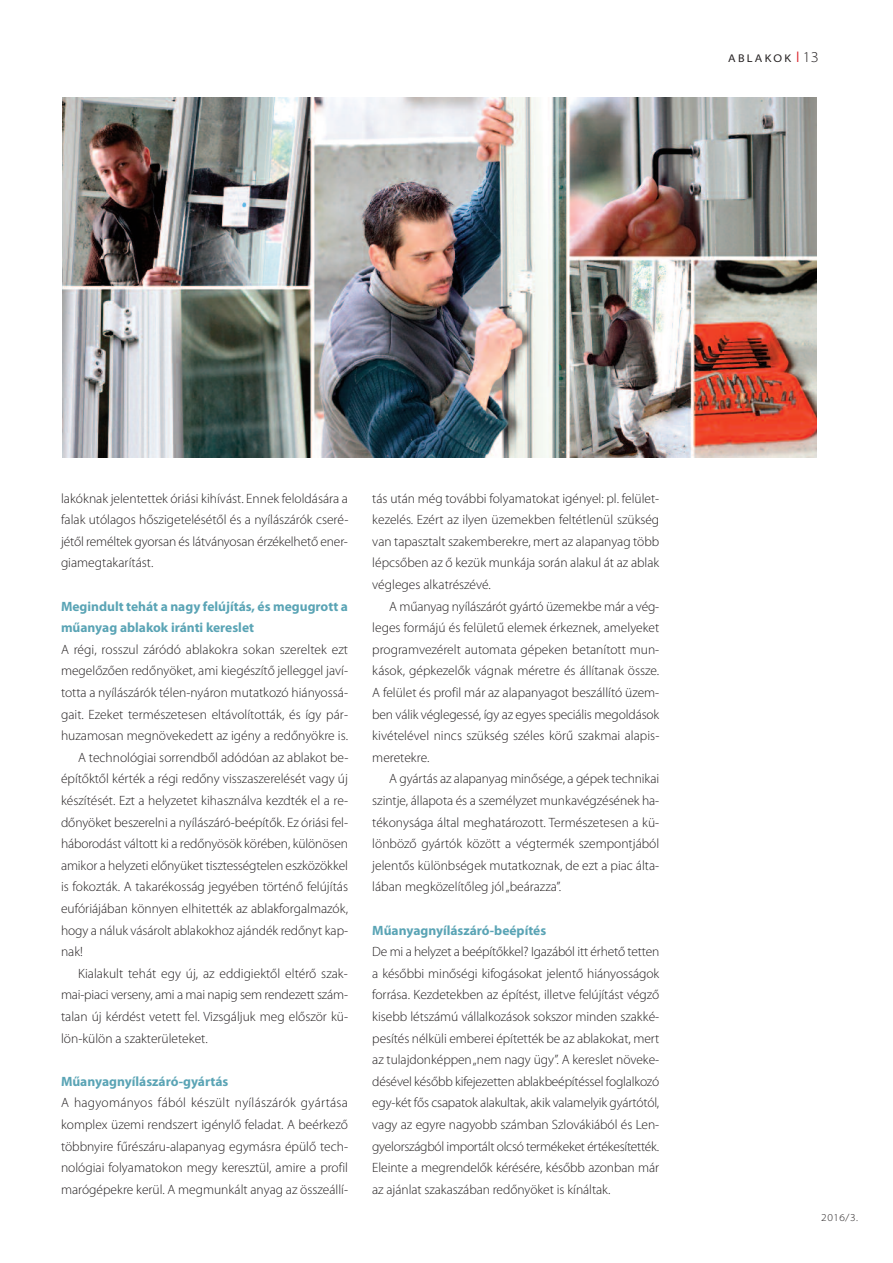
<style>
.page{position:relative;width:893px;height:1263px;background:#fff}
.page>*{position:absolute;margin:0;border:0;box-sizing:border-box;transform-origin:0 0}
.t1{font:300 13.5px/21.6px "Myriad Pro";color:#231f20;text-align:justify}
.t2{font:700 13.5px/21.6px "Myriad Pro";color:#5aa4b5}
.t3{font:semi-expanded 11.25px "Myriad Pro";letter-spacing:.2em;color:#231f20}
.t4{font:300 semi-expanded 10.5px "Myriad Pro";color:#231f20}
.s1{font-weight:300;font-size:15px}
</style>
<div class="page">
<img style="left:62px;top:98px;width:754px;height:359px">
<p class="t3" style="left:728px;top:54px;width:92px">ABLAKOK <span class="s1">13</span></p>
<p class="t1" style="left:61px;top:488px;width:289px">lakóknak jelentettek óriási kihívást. Ennek feloldására a falak utólagos hőszigetelésétől és a nyílászárók cseré&shy;jétől reméltek gyorsan és látványosan érzékelhető ener&shy;giamegtakarítást.</p>
<p class="t2" style="left:61px;top:596px;width:288px">megindult tehát a nagy felújítás, és megugrott a műanyag ablakok iránti kereslet</p>
<p class="t1" style="left:61px;top:639px;width:288px">A régi, rosszul záródó ablakokra sokan szereltek ezt</p>
<p class="t1" style="left:61px;top:661px;width:288px">megelőzően redőnyöket, ami kiegészítő jelleggel javí-</p>
<p class="t1" style="left:61px;top:683px;width:288px">totta a nyílászárók télen-nyáron mutatkozó hiányossá-</p>
<p class="t1" style="left:61px;top:704px;width:288px">gait. Ezeket természetesen eltávolították, és így pár-</p>
<p class="t1" style="left:61px;top:726px;width:288px">huzamosan megnövekedett az igény a redőnyökre is.</p>
<p class="t1" style="left:78px;top:747px;width:272px">A technológiai sorrendből adódóan az ablakot be-</p>
<p class="t1" style="left:61px;top:769px;width:288px">építőktől kérték a régi redőny visszaszerelését vagy új</p>
<p class="t1" style="left:61px;top:791px;width:289px">készítését. Ezt a helyzetet kihasználva kezdték el a re-</p>
<p class="t1" style="left:61px;top:812px;width:288px">dőnyöket beszerelni a nyílászáró-beépítők. Ez óriási fel-</p>
<p class="t1" style="left:61px;top:834px;width:288px">háborodást váltott ki a redőnyösök körében, különösen</p>
<p class="t1" style="left:61px;top:855px;width:288px">amikor a helyzeti előnyüket tisztességtelen eszközökkel</p>
<p class="t1" style="left:61px;top:877px;width:288px">is fokozták. A takarékosság jegyében történő felújítás</p>
<p class="t1" style="left:61px;top:899px;width:288px">eufóriájában könnyen elhitették az ablakforgalmazók,</p>
<p class="t1" style="left:61px;top:920px;width:289px">hogy a náluk vásárolt ablakokhoz ajándék redőnyt kap-</p>
<p class="t1" style="left:61px;top:942px;width:23px">nak!</p>
<p class="t1" style="left:78px;top:963px;width:271px">Kialakult tehát egy új, az eddigiektől eltérő szak-</p>
<p class="t1" style="left:61px;top:985px;width:288px">mai-piaci verseny, ami a mai napig sem rendezett szám-</p>
<p class="t1" style="left:61px;top:1007px;width:288px">talan új kérdést vetett fel. Vizsgáljuk meg először kü-</p>
<p class="t1" style="left:61px;top:1028px;width:148px">lön-külön a szakterületeket.</p>
<p class="t2" style="left:61px;top:1071px;width:169px">műanyagnyílászáró-gyártás</p>
<p class="t1" style="left:61px;top:1093px;width:289px">A hagyományos fából készült nyílászárók gyártása komplex üzemi rendszert igénylő feladat. A beérkező többnyire fűrészáru-alapanyag egymásra épülő tech&shy;nológiai folyamatokon megy keresztül, amire a profil marógépekre kerül. A megmunkált anyag az összeállí-</p>
<p class="t1" style="left:372px;top:488px;width:288px">tás után még további folyamatokat igényel: pl. felület&shy;kezelés. Ezért az ilyen üzemekben feltétlenül szükség van tapasztalt szakemberekre, mert az alapanyag több lépcsőben az ő kezük munkája során alakul át az ablak végleges alkatrészévé.</p>
<p class="t1" style="left:372px;top:596px;width:289px;text-indent:17px">A műanyag nyílászárót gyártó üzemekbe már a vég&shy;leges formájú és felületű elemek érkeznek, amelyeket programvezérelt automata gépeken betanított mun&shy;kások, gépkezelők vágnak méretre és állítanak össze.<br>A felület és profil már az alapanyagot beszállító üzem&shy;ben válik véglegessé, így az egyes speciális megoldások kivételével nincs szükség széles körű szakmai alapis&shy;meretekre.</p>
<p class="t1" style="left:372px;top:769px;width:288px;text-indent:17px">A gyártás az alapanyag minősége, a gépek technikai szintje, állapota és a személyzet munkavégzésének ha&shy;tékonysága által meghatározott. Természetesen a kü&shy;lönböző gyártók között a végtermék szempontjából jelentős különbségek mutatkoznak, de ezt a piac álta&shy;lában megközelítőleg jól„beárazza”.</p>
<p class="t2" style="left:372px;top:920px;width:175px">műanyagnyílászáró-beépítés</p>
<p class="t1" style="left:372px;top:942px;width:289px">De mi a helyzet a beépítőkkel? Igazából itt érhető tetten a későbbi minőségi kifogásokat jelentő hiányosságok forrása. Kezdetekben az építést, illetve felújítást végző kisebb létszámú vállalkozások sokszor minden szakké&shy;pesítés nélküli emberei építették be az ablakokat, mert az tulajdonképpen„nem nagy ügy”. A kereslet növeke&shy;désével később kifejezetten ablakbeépítéssel foglalkozó egy-két fős csapatok alakultak, akik valamelyik gyártótól, vagy az egyre nagyobb számban Szlovákiából és Len&shy;gyelországból importált olcsó termékeket értékesítették.<br>Eleinte a megrendelők kérésére, később azonban már az ajánlat szakaszában redőnyöket is kínáltak.</p>
<p class="t4" style="left:821px;top:1214px;width:38px">2016/3.</p>
</div>
